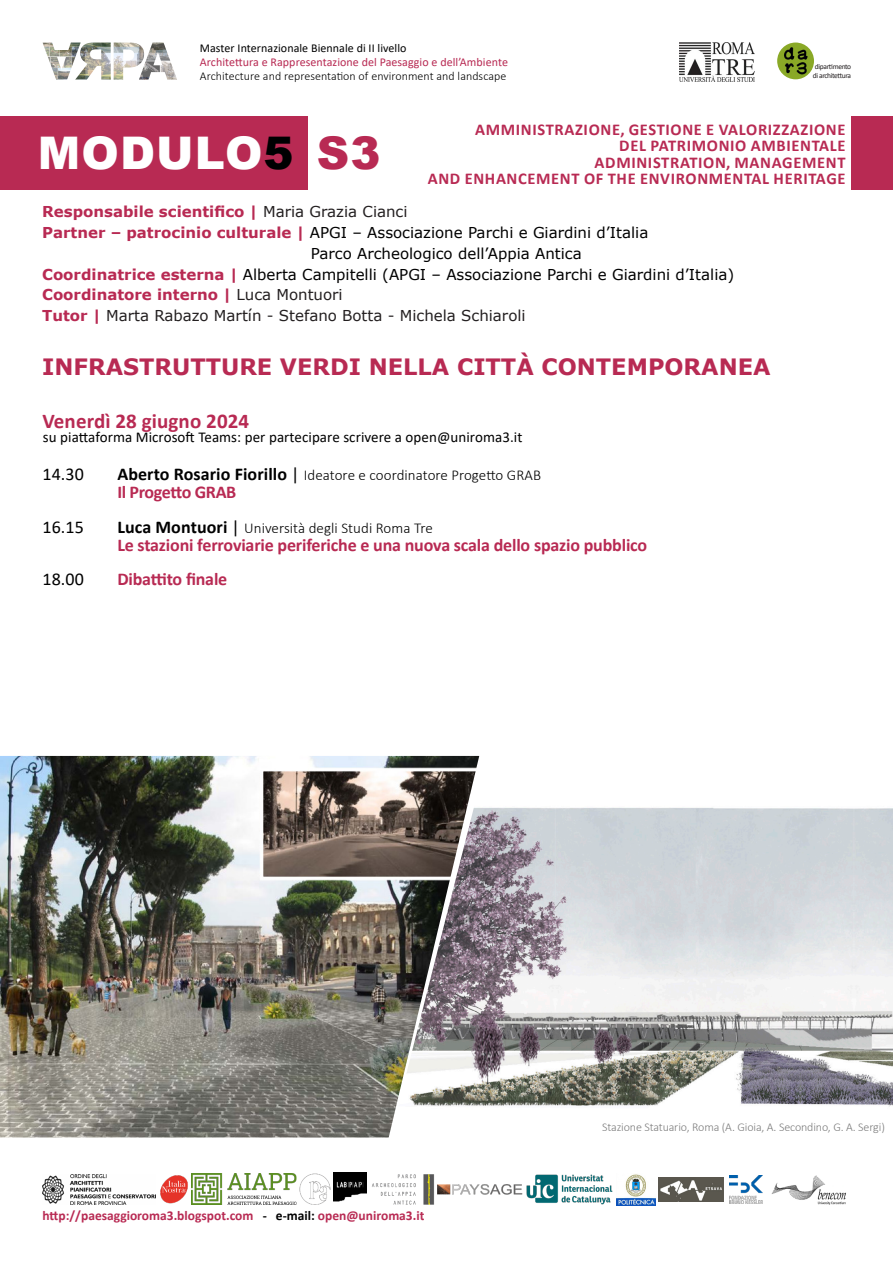
<style>
.page{position:relative;width:893px;height:1263px;background:#fff}
.page>*{position:absolute;margin:0;border:0;box-sizing:border-box;transform-origin:0 0}
.t1{font:900 45px "Arial";letter-spacing:.025em;color:#fff}
.t2{font:900 45px "Arial";color:#b82a53}
.t3{font:700 22.5px "Verdana";color:#b82a53}
.t4{font:700 21px "Calibri";letter-spacing:.005em;color:#b82a53}
.t5{font:700 18px "Calibri";letter-spacing:-.01em;color:#b82a53}
.t6{font:18px "Calibri";letter-spacing:.005em;color:#000}
.t7{font:700 16.5px "Calibri";letter-spacing:.04em;color:#b82a53}
.t8{font:15px "Verdana";color:#000001}
.t9{font:300 15px "Calibri";letter-spacing:.005em;color:#000}
.t10{font:700 15px "Verdana";color:#b82a53}
.t11{font:15px "Calibri";letter-spacing:.005em;color:#000}
.t12{font:15px "Verdana";color:#231f20}
.t13{font:700 13.5px "Calibri";color:#b82a53}
.t14{font:12px "Calibri";letter-spacing:.005em;color:#b82a53}
.t15{font:300 12px "Calibri";letter-spacing:.005em;color:#000001}
.t16{font:300 12px "Calibri";letter-spacing:-.01em;color:#7d7d7d}
.t17{font:12px "Calibri";letter-spacing:.005em;color:#000001}
.t18{font:7.5px/9px "Calibri";letter-spacing:-.05em;color:#231f20}
.s1{color:#000001}
.s2{font-weight:400;color:#231f20}
.s3{font-weight:700;color:#b82a53}
.s4{font-weight:700;font-size:18px}
.s5{font-weight:400;font-size:18px}
</style>
<div class="page">
<img style="left:680px;top:43px;width:75px;height:38px">
<img style="left:777px;top:43px;width:37px;height:36px;border-radius:18px">
<img style="left:299px;top:1174px;width:32px;height:31px">
<img style="left:617px;top:1174px;width:38px;height:31px">
<img style="left:730px;top:1175px;width:32px;height:28px">
<img style="left:771px;top:1175px;width:75px;height:30px">
<img style="left:658px;top:1177px;width:66px;height:24px">
<img style="left:160px;top:1175px;width:28px;height:29px">
<img style="left:334px;top:1173px;width:32px;height:29px">
<img style="left:372px;top:1174px;width:63px;height:31px">
<img style="left:438px;top:1184px;width:84px;height:10px">
<img style="left:526px;top:1174px;width:87px;height:31px">
<img style="left:191px;top:1174px;width:105px;height:31px">
<img style="left:43px;top:1174px;width:113px;height:30px">
<img style="left:43px;top:43px;width:134px;height:37px">
<img style="left:479px;top:756px;width:414px;height:351px">
<img style="left:0;top:756px;width:479px;height:381px">
<div style="left:0;top:116px;width:308px;height:74px;background:#b82a53"></div>
<div style="left:851px;top:116px;width:42px;height:74px;background:#b82a53"></div>
<p class="t17" style="left:200px;top:39px;width:208px">Master Internazionale Biennale di II livello</p>
<p class="t14" style="left:200px;top:54px;width:310px">Architettura e Rappresentazione del Paesaggio e dell’Ambiente</p>
<p class="t15" style="left:200px;top:69px;width:308px">Architecture and representation of environment and landscape</p>
<p class="t18" style="left:813px;top:62px;width:40px">dipartimento di architettura</p>
<p class="t7" style="left:475px;top:118px;width:372px">AMMINISTRAZIONE, GESTIONE E VALORIZZAZIONE</p>
<p class="t7" style="left:619px;top:134px;width:228px">DEL PATRIMONIO AMBIENTALE</p>
<p class="t7" style="left:595px;top:151px;width:252px">ADMINISTRATION, MANAGEMENT</p>
<p class="t7" style="left:428px;top:167px;width:419px">AND ENHANCEMENT OF THE ENVIRONMENTAL HERITAGE</p>
<p class="t1" style="left:38px;top:121px;width:257px">MODULO<span class="s1">5</span></p>
<p class="t2" style="left:317px;top:121px;width:65px">S3</p>
<p class="t10" style="left:42px;top:201px;width:367px">Responsabile scientifico | <span class="s2">Maria Grazia Cianci</span></p>
<p class="t8" style="left:42px;top:222px;width:608px"><span class="s3">Partner – patrocinio culturale |</span> APGI – Associazione Parchi e Giardini d’Italia</p>
<p class="t8" style="left:311px;top:243px;width:272px">Parco Archeologico dell’Appia Antica</p>
<p class="t8" style="left:42px;top:264px;width:694px"><span class="s3">Coordinatrice esterna |</span> Alberta Campitelli (APGI – Associazione Parchi e Giardini d’Italia)</p>
<p class="t10" style="left:42px;top:284px;width:302px">Coordinatore interno | <span class="s2">Luca Montuori</span></p>
<p class="t12" style="left:42px;top:306px;width:485px"><span class="s3">Tutor |</span> Marta Rabazo Martín - Stefano Botta - Michela Schiaroli</p>
<p class="t3" style="left:42px;top:351px;width:730px">INFRASTRUTTURE VERDI NELLA CITTÀ CONTEMPORANEA</p>
<p class="t4" style="left:43px;top:406px;width:208px">Venerdì 28 giugno 2024</p>
<p class="t11" style="left:43px;top:427px;width:481px">su piattaforma Microsoft Teams: per partecipare scrivere a open@uniroma3.it</p>
<p class="t6" style="left:43px;top:462px;width:43px">14.30</p>
<p class="t6" style="left:43px;top:514px;width:43px">16.15</p>
<p class="t6" style="left:43px;top:567px;width:43px">18.00</p>
<p class="t9" style="left:117px;top:466px;width:425px"><span class="s4">Aberto Rosario Fiorillo</span> <span class="s5">|</span> Ideatore e coordinatore Progetto GRAB</p>
<p class="t9" style="left:117px;top:519px;width:317px"><span class="s4">Luca Montuori</span> <span class="s5">|</span> Università degli Studi Roma Tre</p>
<p class="t5" style="left:117px;top:566px;width:111px">Dibattito finale</p>
<p class="t5" style="left:117px;top:479px;width:120px">Il Progetto GRAB</p>
<p class="t5" style="left:117px;top:532px;width:531px">Le stazioni ferroviarie periferiche e una nuova scala dello spazio pubblico</p>
<p class="t16" style="left:602px;top:1119px;width:284px">Stazione Statuario, Roma (A. Gioia, A. Secondino, G. A. Sergi)</p>
<p class="t13" style="left:43px;top:1206px;width:383px">http://paesaggioroma3.blogspot.com <span class="s1">- e-mail:</span> open@uniroma3.it</p>
</div>
